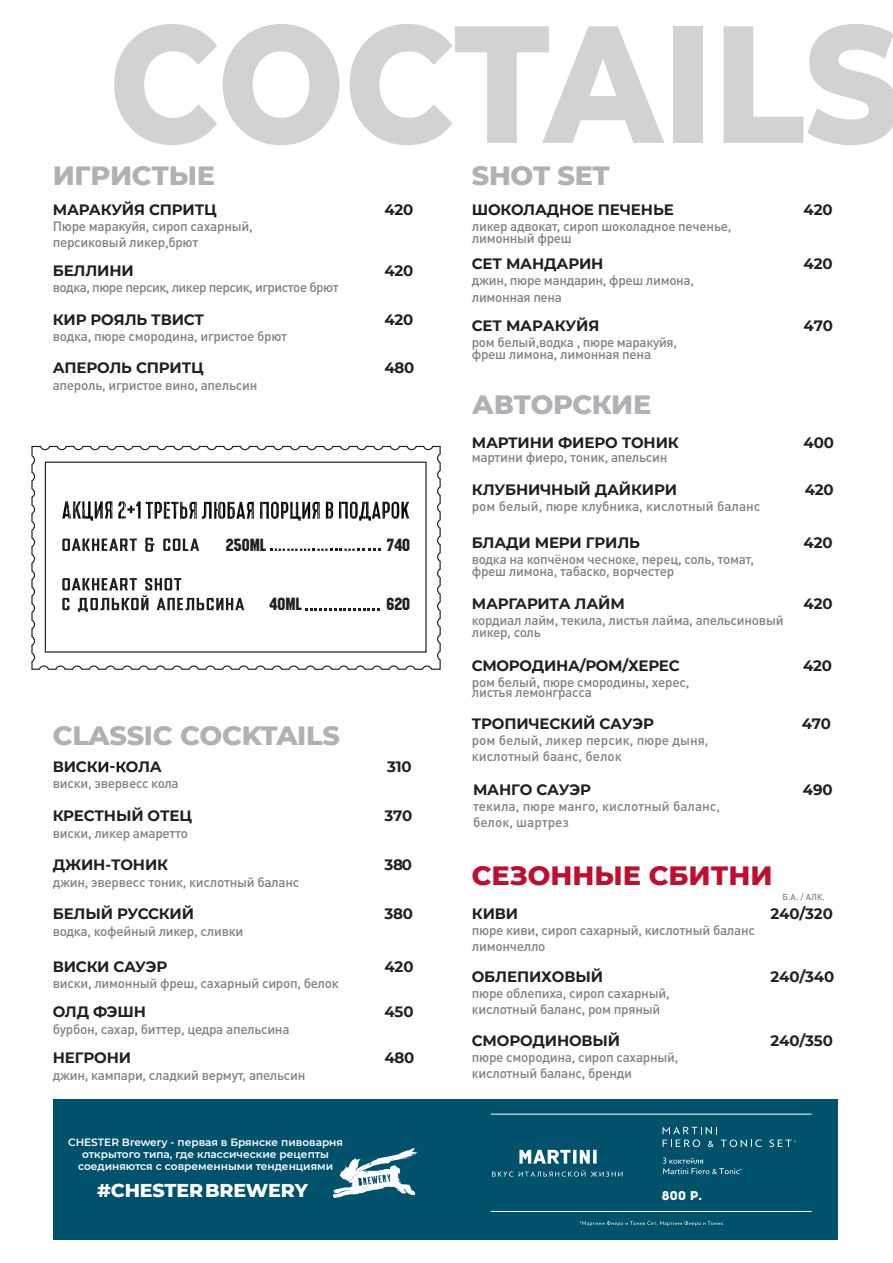
<style>
.page{position:relative;width:893px;height:1263px;background:#fff}
.page>*{position:absolute;margin:0;border:0;box-sizing:border-box;transform-origin:0 0}
.t1{font:800 166.5px "Montserrat";color:#d1d2d4;scale:.9 1}
.t2{font:800 27px "Montserrat";letter-spacing:-.01em;color:#b0b1b5}
.t3{font:800 27px "Montserrat";color:#c00e2f}
.t4{font:800 19.05px "Montserrat";letter-spacing:-.01em;color:#fff}
.t5{font:17.55px "Machine C";color:#231f20}
.t6{font:700 15px "Montserrat";letter-spacing:-.01em;color:#231f20}
.t7{font:500 13.5px/16.2px "DIN Pro";letter-spacing:-.02em;color:#808285}
.t8{font:500 13.5px/16.2px "DIN Pro";color:#808285}
.t9{font:500 13.5px "DIN Pro";letter-spacing:-.04em;color:#808285}
.t10{font:12.6px "Intro";color:#fff}
.t11{font:600 10.5px/11.6px "Montserrat";color:#fff;text-align:center}
.t12{font:500 8.55px "DIN Pro";color:#808285}
</style>
<div class="page">
<div style="left:53px;top:1099px;width:785px;height:140px;background:#00516c"></div>
<svg style="left:333px;top:1148px;width:84px;height:50px"></svg>
<svg style="left:99px;top:762px;width:27px;height:10px"></svg>
<hr style="left:491px;top:1114px;width:321px;height:1px;background:#fff">
<hr style="left:491px;top:1211px;width:321px;height:1px;background:#fff">
<svg style="left:519px;top:1150px;width:78px;height:13px"></svg>
<svg style="left:492px;top:1171px;width:21px;height:6px"></svg>
<svg style="left:519px;top:1170px;width:66px;height:7px"></svg>
<svg style="left:591px;top:1171px;width:31px;height:6px"></svg>
<svg style="left:663px;top:1126px;width:99px;height:21px"></svg>
<svg style="left:769px;top:1139px;width:27px;height:8px"></svg>
<svg style="left:663px;top:1157px;width:79px;height:17px"></svg>
<svg style="left:580px;top:1221px;width:143px;height:5px"></svg>
<svg style="left:31px;top:445px;width:410px;height:225px"></svg>
<svg style="left:62px;top:538px;width:75px;height:13px"></svg>
<svg style="left:145px;top:538px;width:9px;height:14px"></svg>
<svg style="left:163px;top:538px;width:36px;height:13px"></svg>
<svg style="left:270px;top:548px;width:111px;height:3px"></svg>
<svg style="left:62px;top:578px;width:182px;height:34px"></svg>
<svg style="left:305px;top:608px;width:75px;height:2px"></svg>
<svg style="left:62px;top:501px;width:50px;height:20px"></svg>
<svg style="left:118px;top:501px;width:136px;height:18px"></svg>
<svg style="left:260px;top:502px;width:60px;height:19px"></svg>
<svg style="left:326px;top:502px;width:7px;height:17px"></svg>
<svg style="left:339px;top:502px;width:70px;height:19px"></svg>
<h1 class="t1" style="left:109px;top:-38px;width:882px">COCTAILS</h1>
<h2 class="t2" style="left:472px;top:155px;width:139px">SHOT SET</h2>
<p class="t6" style="left:472px;top:199px;width:203px">ШОКОЛАДНОЕ ПЕЧЕНЬЕ</p>
<p class="t6" style="left:803px;top:199px;width:31px">420</p>
<p class="t7" style="left:472px;top:218px;width:261px;line-height:12px">ликер адвокат, сироп шоколадное печенье, лимонный фреш</p>
<h2 class="t2" style="left:53px;top:155px;width:164px">ИГРИСТЫЕ</h2>
<p class="t6" style="left:53px;top:199px;width:165px">МАРАКУЙЯ СПРИТЦ</p>
<p class="t6" style="left:384px;top:199px;width:30px">420</p>
<p class="t7" style="left:53px;top:216px;width:201px">Пюре маракуйя, сироп сахарный, персиковый ликер,брют</p>
<p class="t6" style="left:53px;top:260px;width:83px">БЕЛЛИНИ</p>
<p class="t9" style="left:53px;top:276px;width:287px">водка, пюре персик, ликер персик, игристое брют</p>
<p class="t6" style="left:472px;top:253px;width:133px">СЕТ МАНДАРИН</p>
<p class="t6" style="left:803px;top:253px;width:31px">420</p>
<p class="t7" style="left:472px;top:271px;width:224px">джин, пюре мандарин, фреш лимона, лимонная пена</p>
<p class="t6" style="left:384px;top:260px;width:30px">420</p>
<p class="t6" style="left:53px;top:309px;width:153px">КИР РОЯЛЬ ТВИСТ</p>
<p class="t6" style="left:384px;top:309px;width:30px">420</p>
<p class="t7" style="left:53px;top:326px;width:236px">водка, пюре смородина, игристое брют</p>
<p class="t6" style="left:53px;top:356px;width:152px">АПЕРОЛЬ СПРИТЦ</p>
<p class="t6" style="left:384px;top:356px;width:31px">480</p>
<p class="t7" style="left:53px;top:375px;width:206px">апероль, игристое вино, апельсин</p>
<p class="t5" style="left:226px;top:534px;width:42px">250ml</p>
<p class="t5" style="left:270px;top:594px;width:34px">40ml</p>
<p class="t5" style="left:386px;top:534px;width:25px">740</p>
<p class="t5" style="left:386px;top:594px;width:25px">620</p>
<h2 class="t2" style="left:53px;top:716px;width:289px">CLASSIC COCKTAILS</h2>
<p class="t6" style="left:53px;top:756px;width:46px">ВИСК</p>
<p class="t6" style="left:126px;top:756px;width:38px">ОЛА</p>
<p class="t6" style="left:387px;top:756px;width:26px">310</p>
<p class="t7" style="left:53px;top:774px;width:128px">виски, эвервесс кола</p>
<p class="t6" style="left:53px;top:804px;width:141px">КРЕСТНЫЙ ОТЕЦ</p>
<p class="t6" style="left:384px;top:804px;width:30px">370</p>
<p class="t7" style="left:53px;top:823px;width:137px">виски, ликер амаретто</p>
<p class="t6" style="left:53px;top:854px;width:117px">ДЖИН-ТОНИК</p>
<p class="t6" style="left:384px;top:854px;width:29px">380</p>
<p class="t7" style="left:53px;top:872px;width:248px">джин, эвервесс тоник, кислотный баланс</p>
<p class="t6" style="left:53px;top:903px;width:143px">БЕЛЫЙ РУССКИЙ</p>
<p class="t6" style="left:384px;top:903px;width:30px">380</p>
<p class="t7" style="left:53px;top:921px;width:192px">водка, кофейный ликер, сливки</p>
<p class="t6" style="left:53px;top:955px;width:116px">ВИСКИ САУЭР</p>
<p class="t6" style="left:384px;top:955px;width:31px">420</p>
<p class="t7" style="left:53px;top:973px;width:287px">виски, лимонный фреш, сахарный сироп, белок</p>
<p class="t6" style="left:53px;top:1001px;width:95px">ОЛД ФЭШН</p>
<p class="t6" style="left:384px;top:1001px;width:31px">450</p>
<p class="t7" style="left:53px;top:1020px;width:238px">бурбон, сахар, биттер, цедра апельсина</p>
<p class="t6" style="left:53px;top:1047px;width:80px">НЕГРОНИ</p>
<p class="t6" style="left:384px;top:1047px;width:31px">480</p>
<p class="t7" style="left:53px;top:1066px;width:254px">джин, кампари, сладкий вермут, апельсин</p>
<p class="t11" style="left:68px;top:1136px;width:277px">CHESTER Brewery - первая в Брянске пивоварня открытого типа, где классические рецепты соединяются с современными тенденциями</p>
<h3 class="t4" style="left:97px;top:1176px;width:212px">#CHESTERBREWERY</h3>
<p class="t6" style="left:472px;top:315px;width:129px">СЕТ МАРАКУЙЯ</p>
<p class="t6" style="left:803px;top:315px;width:31px">470</p>
<p class="t7" style="left:472px;top:334px;width:207px;line-height:12px">ром белый,водка , пюре маракуйя, фреш лимона, лимонная пена</p>
<h2 class="t2" style="left:472px;top:385px;width:181px">АВТОРСКИЕ</h2>
<p class="t6" style="left:472px;top:431px;width:209px">МАРТИНИ ФИЕРО ТОНИК</p>
<p class="t6" style="left:803px;top:431px;width:32px">400</p>
<p class="t7" style="left:472px;top:447px;width:197px">мартини фиеро, тоник, апельсин</p>
<p class="t6" style="left:472px;top:479px;width:207px">КЛУБНИЧНЫЙ ДАЙКИРИ</p>
<p class="t6" style="left:805px;top:479px;width:31px">420</p>
<p class="t8" style="left:472px;top:497px;width:290px">ром белый, пюре клубника, кислотный баланс</p>
<p class="t6" style="left:472px;top:532px;width:170px">БЛАДИ МЕРИ ГРИЛЬ</p>
<p class="t6" style="left:803px;top:532px;width:31px">420</p>
<p class="t7" style="left:472px;top:551px;width:284px;line-height:12px">водка на копчёном чесноке, перец, соль, томат, фреш лимона, табаско, ворчестер</p>
<p class="t6" style="left:472px;top:593px;width:155px">МАРГАРИТА ЛАЙМ</p>
<p class="t6" style="left:803px;top:593px;width:31px">420</p>
<p class="t7" style="left:472px;top:613px;width:313px;line-height:12px">кордиал лайм, текила, листья лайма, апельсиновый ликер, соль</p>
<p class="t6" style="left:472px;top:655px;width:209px">СМОРОДИНА/РОМ/ХЕРЕС</p>
<p class="t6" style="left:803px;top:655px;width:31px">420</p>
<p class="t7" style="left:472px;top:675px;width:219px;line-height:10.5px">ром белый, пюре смородины, херес, листья лемонграсса</p>
<p class="t6" style="left:472px;top:713px;width:184px">ТРОПИЧЕСКИЙ САУЭР</p>
<p class="t6" style="left:802px;top:713px;width:31px">470</p>
<p class="t8" style="left:472px;top:730px;width:238px">ром белый, ликер персик, пюре дыня, кислотный баанс, белок</p>
<p class="t6" style="left:473px;top:779px;width:119px">МАНГО САУЭР</p>
<p class="t6" style="left:803px;top:779px;width:31px">490</p>
<p class="t8" style="left:473px;top:797px;width:248px">текила, пюре манго, кислотный баланс, белок, шартрез</p>
<h2 class="t3" style="left:472px;top:856px;width:302px">СЕЗОННЫЕ СБИТНИ</h2>
<p class="t12" style="left:783px;top:890px;width:44px">Б.А. / АЛК.</p>
<p class="t6" style="left:472px;top:903px;width:48px">КИВИ</p>
<p class="t6" style="left:771px;top:903px;width:64px">240/320</p>
<p class="t7" style="left:472px;top:920px;width:285px">пюре киви, сироп сахарный, кислотный баланс лимончелло</p>
<p class="t6" style="left:472px;top:966px;width:133px">ОБЛЕПИХОВЫЙ</p>
<p class="t6" style="left:771px;top:966px;width:65px">240/340</p>
<p class="t7" style="left:472px;top:983px;width:199px">пюре облепиха, сироп сахарный, кислотный баланс, ром пряный</p>
<p class="t6" style="left:472px;top:1030px;width:150px">СМОРОДИНОВЫЙ</p>
<p class="t6" style="left:771px;top:1030px;width:64px">240/350</p>
<p class="t7" style="left:472px;top:1047px;width:208px">пюре смородина, сироп сахарный, кислотный баланс, бренди</p>
<p class="t10" style="left:662px;top:1188px;width:42px">800 P.</p>
</div>
